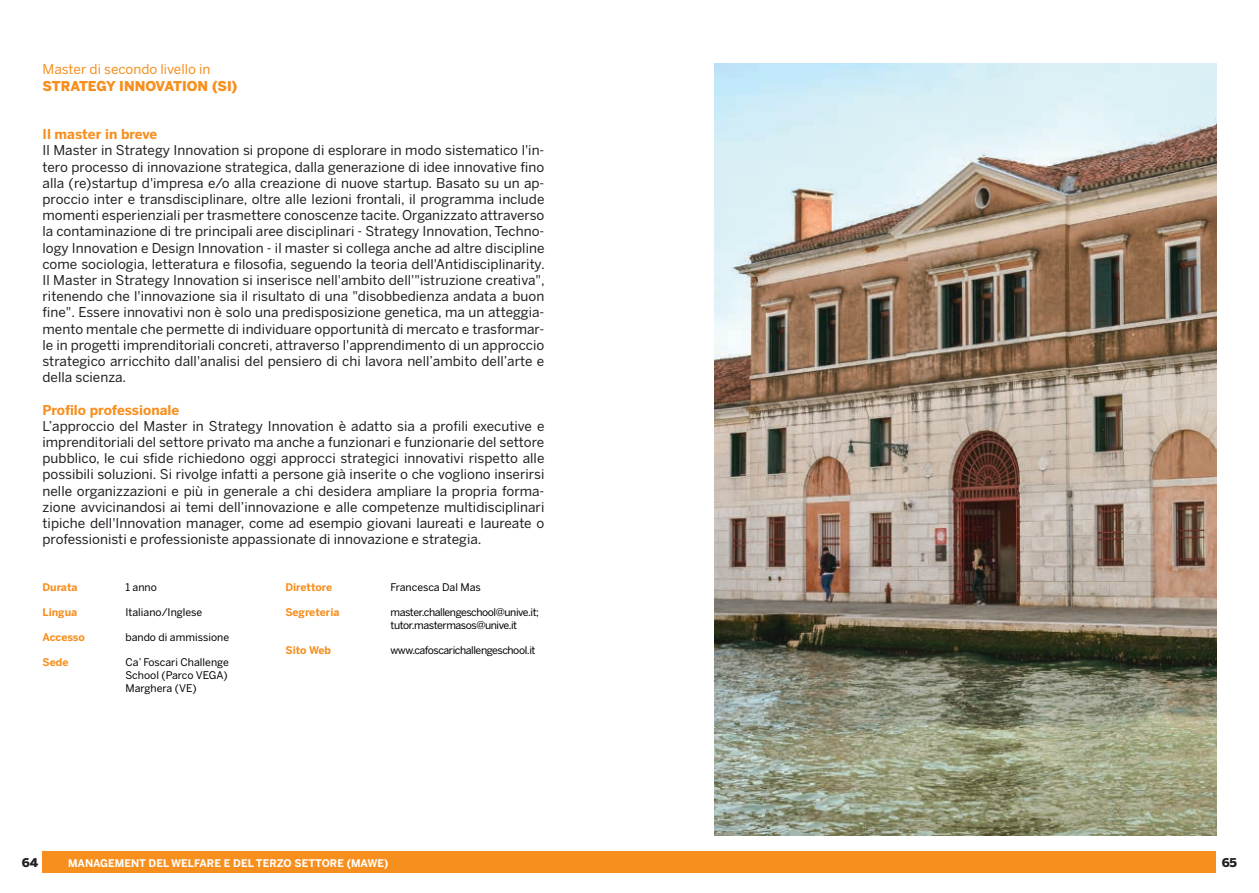
<style>
.page{position:relative;width:1259px;height:893px;background:#fff}
.page>*{position:absolute;margin:0;border:0;box-sizing:border-box;transform-origin:0 0}
.t1{font:13.5px/16.2px "Benton Sans";color:#231f20;text-align:justify}
.t2{font:700 13.5px "Benton Sans";color:#f78f1e}
.t3{font:13.5px "Benton Sans";color:#f78f1e}
.t4{font:900 13.5px "Benton Sans";color:#f78f1e}
.t5{font:900 12px "Benton Sans";color:#231f20}
.t6{font:10.5px/12.6px "Benton Sans";letter-spacing:-.03em;color:#000;text-align:justify}
.t7{font:700 10.5px "Benton Sans";color:#f78f1e}
.t8{font:700 10.5px "Benton Sans";color:#fff}
.t9{font:10.5px "Benton Sans";color:#000}
.t10{font:10.5px "Benton Sans";letter-spacing:-.01em;color:#000}
</style>
<div class="page">
<div style="left:43px;top:852px;width:1173px;height:21px;background:#f78f1e"></div>
<img style="left:714px;top:64px;width:502px;height:772px">
<p class="t3" style="left:43px;top:61px;width:169px">Master di secondo livello in</p>
<p class="t4" style="left:43px;top:78px;width:196px">STRATEGY INNOVATION (SI)</p>
<p class="t2" style="left:43px;top:126px;width:116px">Il master in breve</p>
<p class="t1" style="left:43px;top:142px;width:504px">Il Master in Strategy Innovation si propone di esplorare in modo sistematico l'in&shy;tero processo di innovazione strategica, dalla generazione di idee innovative fino alla (re)startup d'impresa e/o alla creazione di nuove startup. Basato su un ap&shy;proccio inter e transdisciplinare, oltre alle lezioni frontali, il programma include momenti esperienziali per trasmettere conoscenze tacite. Organizzato attraverso la contaminazione di tre principali aree disciplinari - Strategy Innovation, Techno&shy;logy Innovation e Design Innovation - il master si collega anche ad altre discipline come sociologia, letteratura e filosofia, seguendo la teoria dell'Antidisciplinarity.<br>Il Master in Strategy Innovation si inserisce nell'ambito dell'"istruzione creativa", ritenendo che l'innovazione sia il risultato di una "disobbedienza andata a buon fine". Essere innovativi non è solo una predisposizione genetica, ma un atteggia&shy;mento mentale che permette di individuare opportunità di mercato e trasformar&shy;le in progetti imprenditoriali concreti, attraverso l'apprendimento di un approccio strategico arricchito dall'analisi del pensiero di chi lavora nell’ambito dell’arte e della scienza.</p>
<p class="t2" style="left:43px;top:402px;width:138px">Profilo professionale</p>
<p class="t1" style="left:43px;top:418px;width:503px">L’approccio del Master in Strategy Innovation è adatto sia a profili executive e imprenditoriali del settore privato ma anche a funzionari e funzionarie del settore pubblico, le cui sfide richiedono oggi approcci strategici innovativi rispetto alle possibili soluzioni. Si rivolge infatti a persone già inserite o che vogliono inserirsi nelle organizzazioni e più in generale a chi desidera ampliare la propria forma&shy;zione avvicinandosi ai temi dell’innovazione e alle competenze multidisciplinari tipiche dell'Innovation manager, come ad esempio giovani laureati e laureate o professionisti e professioniste appassionate di innovazione e strategia.</p>
<p class="t7" style="left:43px;top:581px;width:37px">Durata</p>
<p class="t7" style="left:43px;top:606px;width:36px">Lingua</p>
<p class="t7" style="left:43px;top:631px;width:44px">Accesso</p>
<p class="t7" style="left:43px;top:656px;width:27px">Sede</p>
<p class="t6" style="left:125px;top:580px;width:33px">1 anno</p>
<p class="t9" style="left:125px;top:606px;width:78px">Italiano/Inglese</p>
<p class="t9" style="left:125px;top:631px;width:105px">bando di ammissione</p>
<p class="t6" style="left:125px;top:656px;width:105px">Ca’ Foscari Challenge School (Parco VEGA)<br>Marghera (VE)</p>
<p class="t7" style="left:285px;top:581px;width:48px">Direttore</p>
<p class="t7" style="left:285px;top:606px;width:56px">Segreteria</p>
<p class="t7" style="left:285px;top:644px;width:47px">Sito Web</p>
<p class="t10" style="left:390px;top:581px;width:92px">Francesca Dal Mas</p>
<p class="t6" style="left:390px;top:606px;width:150px">master.challengeschool@unive.it; tutor.mastermasos@unive.it</p>
<p class="t6" style="left:390px;top:643px;width:147px">www.cafoscarichallengeschool.it</p>
<p class="t5" style="left:22px;top:856px;width:18px">64</p>
<p class="t5" style="left:1221px;top:856px;width:17px">65</p>
<p class="t8" style="left:68px;top:856px;width:322px">MANAGEMENT DEL WELFARE E DEL TERZO SETTORE (MAWE)</p>
</div>
